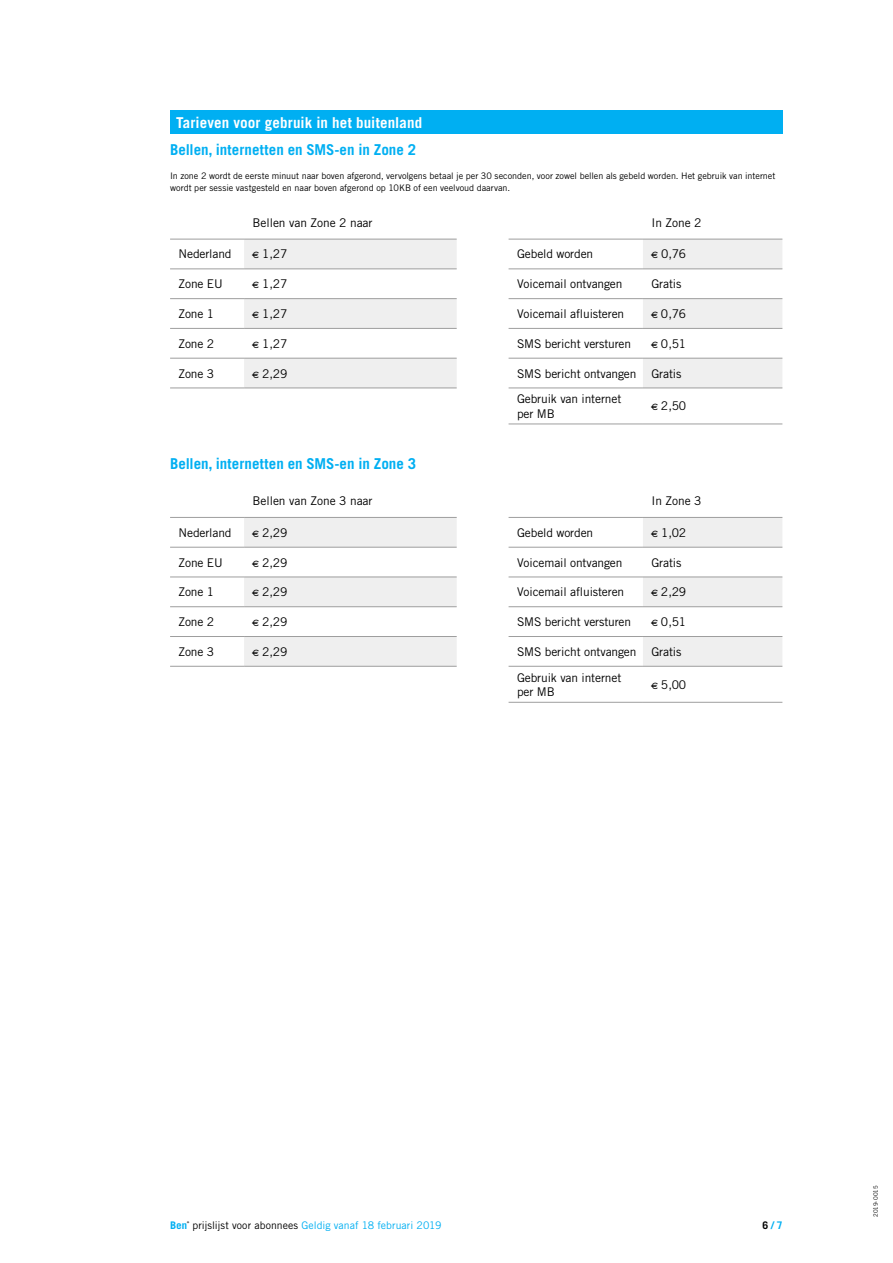
<style>
.page{position:relative;width:893px;height:1263px;background:#fff}
.page>*{position:absolute;margin:0;border:0;box-sizing:border-box;transform-origin:0 0}
.t1{font:700 15px "Ben 2010";color:#00aff2}
.t2{font:700 15px "Ben 2010";letter-spacing:.01em;color:#fff}
.t3{font:12px/25.8px "Ben 2010";letter-spacing:-.01em;color:#000}
.t4{font:10.5px "Ben 2010";letter-spacing:.005em;color:#00aff2}
.t5{font:700 10.5px "Ben 2010";color:#00aff2}
.t6{font:9px/12px "Ben 2010";color:#000}
.t7{font:6px "Ben 2010";letter-spacing:-.03em;color:#000}
.s1{color:#000}
</style>
<div class="page">
<div style="left:170px;top:111px;width:612px;height:23px;background:#00aff2"></div>
<svg style="left:170px;top:238px;width:612px;height:186px"></svg>
<svg style="left:244px;top:239px;width:538px;height:149px"></svg>
<hr style="left:170px;top:239px;width:74px;height:1px;background:#9e9e9e">
<hr style="left:244px;top:239px;width:213px;height:1px;background:#9e9e9e">
<hr style="left:509px;top:239px;width:134px;height:1px;background:#9e9e9e">
<hr style="left:643px;top:239px;width:139px;height:1px;background:#9e9e9e">
<hr style="left:170px;top:269px;width:74px;height:1px;background:#9e9e9e">
<hr style="left:170px;top:298px;width:74px;height:1px;background:#9e9e9e">
<hr style="left:170px;top:328px;width:74px;height:1px;background:#9e9e9e">
<hr style="left:170px;top:358px;width:74px;height:1px;background:#9e9e9e">
<hr style="left:170px;top:388px;width:74px;height:1px;background:#9e9e9e">
<hr style="left:244px;top:269px;width:213px;height:1px;background:#9e9e9e">
<hr style="left:244px;top:298px;width:213px;height:1px;background:#9e9e9e">
<hr style="left:244px;top:328px;width:213px;height:1px;background:#9e9e9e">
<hr style="left:244px;top:358px;width:213px;height:1px;background:#9e9e9e">
<hr style="left:244px;top:388px;width:213px;height:1px;background:#9e9e9e">
<hr style="left:509px;top:269px;width:134px;height:1px;background:#9e9e9e">
<hr style="left:509px;top:298px;width:134px;height:1px;background:#9e9e9e">
<hr style="left:509px;top:328px;width:134px;height:1px;background:#9e9e9e">
<hr style="left:509px;top:358px;width:134px;height:1px;background:#9e9e9e">
<hr style="left:509px;top:388px;width:134px;height:1px;background:#9e9e9e">
<hr style="left:509px;top:424px;width:134px;height:1px;background:#9e9e9e">
<hr style="left:643px;top:269px;width:139px;height:1px;background:#9e9e9e">
<hr style="left:643px;top:298px;width:139px;height:1px;background:#9e9e9e">
<hr style="left:643px;top:328px;width:139px;height:1px;background:#9e9e9e">
<hr style="left:643px;top:358px;width:139px;height:1px;background:#9e9e9e">
<hr style="left:643px;top:388px;width:139px;height:1px;background:#9e9e9e">
<hr style="left:643px;top:424px;width:139px;height:1px;background:#9e9e9e">
<svg style="left:170px;top:546px;width:612px;height:156px"></svg>
<svg style="left:244px;top:517px;width:538px;height:149px"></svg>
<hr style="left:170px;top:517px;width:74px;height:1px;background:#9e9e9e">
<hr style="left:244px;top:517px;width:213px;height:1px;background:#9e9e9e">
<hr style="left:509px;top:517px;width:134px;height:1px;background:#9e9e9e">
<hr style="left:643px;top:517px;width:139px;height:1px;background:#9e9e9e">
<hr style="left:170px;top:547px;width:74px;height:1px;background:#9e9e9e">
<hr style="left:170px;top:577px;width:74px;height:1px;background:#9e9e9e">
<hr style="left:170px;top:606px;width:74px;height:1px;background:#9e9e9e">
<hr style="left:170px;top:636px;width:74px;height:1px;background:#9e9e9e">
<hr style="left:170px;top:666px;width:74px;height:1px;background:#9e9e9e">
<hr style="left:244px;top:547px;width:213px;height:1px;background:#9e9e9e">
<hr style="left:244px;top:577px;width:213px;height:1px;background:#9e9e9e">
<hr style="left:244px;top:606px;width:213px;height:1px;background:#9e9e9e">
<hr style="left:244px;top:636px;width:213px;height:1px;background:#9e9e9e">
<hr style="left:244px;top:666px;width:213px;height:1px;background:#9e9e9e">
<hr style="left:509px;top:547px;width:134px;height:1px;background:#9e9e9e">
<hr style="left:509px;top:577px;width:134px;height:1px;background:#9e9e9e">
<hr style="left:509px;top:606px;width:134px;height:1px;background:#9e9e9e">
<hr style="left:509px;top:636px;width:134px;height:1px;background:#9e9e9e">
<hr style="left:509px;top:666px;width:134px;height:1px;background:#9e9e9e">
<hr style="left:509px;top:702px;width:134px;height:1px;background:#9e9e9e">
<hr style="left:643px;top:547px;width:139px;height:1px;background:#9e9e9e">
<hr style="left:643px;top:577px;width:139px;height:1px;background:#9e9e9e">
<hr style="left:643px;top:606px;width:139px;height:1px;background:#9e9e9e">
<hr style="left:643px;top:636px;width:139px;height:1px;background:#9e9e9e">
<hr style="left:643px;top:666px;width:139px;height:1px;background:#9e9e9e">
<hr style="left:643px;top:702px;width:139px;height:1px;background:#9e9e9e">
<p class="t2" style="left:176px;top:113px;width:248px">Tarieven voor gebruik in het buitenland</p>
<p class="t1" style="left:170px;top:140px;width:247px">Bellen, internetten en SMS-en in Zone 2</p>
<p class="t6" style="left:170px;top:169px;width:607px">In zone 2 wordt de eerste minuut naar boven afgerond, vervolgens betaal je per 30 seconden, voor zowel bellen als gebeld worden. Het gebruik van internet wordt per sessie vastgesteld en naar boven afgerond op 10KB of een veelvoud daarvan.</p>
<p class="t3" style="left:253px;top:209px;width:121px">Bellen van Zone 2 naar</p>
<p class="t3" style="left:651px;top:209px;width:52px">In Zone 2</p>
<p class="t3" style="left:179px;top:241px;width:55px">Nederland</p>
<p class="t3" style="left:253px;top:241px;width:36px">€ 1,27</p>
<p class="t3" style="left:517px;top:241px;width:78px">Gebeld worden</p>
<p class="t3" style="left:651px;top:241px;width:36px">€ 0,76</p>
<p class="t3" style="left:179px;top:271px;width:46px">Zone EU</p>
<p class="t3" style="left:253px;top:271px;width:36px">€ 1,27</p>
<p class="t3" style="left:517px;top:271px;width:107px">Voicemail ontvangen</p>
<p class="t3" style="left:651px;top:271px;width:32px">Gratis</p>
<p class="t3" style="left:179px;top:301px;width:37px">Zone 1</p>
<p class="t3" style="left:253px;top:301px;width:36px">€ 1,27</p>
<p class="t3" style="left:517px;top:301px;width:109px">Voicemail afluisteren</p>
<p class="t3" style="left:651px;top:301px;width:36px">€ 0,76</p>
<p class="t3" style="left:179px;top:330px;width:37px">Zone 2</p>
<p class="t3" style="left:253px;top:330px;width:36px">€ 1,27</p>
<p class="t3" style="left:517px;top:330px;width:116px">SMS bericht versturen</p>
<p class="t3" style="left:651px;top:330px;width:36px">€ 0,51</p>
<p class="t3" style="left:179px;top:360px;width:37px">Zone 3</p>
<p class="t3" style="left:253px;top:360px;width:36px">€ 2,29</p>
<p class="t3" style="left:517px;top:360px;width:166px">SMS bericht ontvangen Gratis<br>Gebruik van internet</p>
<p class="t3" style="left:517px;top:400px;width:39px">per MB</p>
<p class="t3" style="left:651px;top:393px;width:36px">€ 2,50</p>
<p class="t1" style="left:170px;top:455px;width:247px">Bellen, internetten en SMS-en in Zone 3</p>
<p class="t3" style="left:253px;top:488px;width:121px">Bellen van Zone 3 naar</p>
<p class="t3" style="left:651px;top:488px;width:52px">In Zone 3</p>
<p class="t3" style="left:179px;top:519px;width:55px">Nederland</p>
<p class="t3" style="left:253px;top:519px;width:36px">€ 2,29</p>
<p class="t3" style="left:517px;top:519px;width:78px">Gebeld worden</p>
<p class="t3" style="left:651px;top:519px;width:36px">€ 1,02</p>
<p class="t3" style="left:179px;top:549px;width:46px">Zone EU</p>
<p class="t3" style="left:253px;top:549px;width:36px">€ 2,29</p>
<p class="t3" style="left:517px;top:549px;width:107px">Voicemail ontvangen</p>
<p class="t3" style="left:651px;top:549px;width:32px">Gratis</p>
<p class="t3" style="left:179px;top:579px;width:37px">Zone 1</p>
<p class="t3" style="left:253px;top:579px;width:36px">€ 2,29</p>
<p class="t3" style="left:517px;top:579px;width:109px">Voicemail afluisteren</p>
<p class="t3" style="left:651px;top:579px;width:36px">€ 2,29</p>
<p class="t3" style="left:179px;top:609px;width:37px">Zone 2</p>
<p class="t3" style="left:253px;top:609px;width:36px">€ 2,29</p>
<p class="t3" style="left:517px;top:609px;width:116px">SMS bericht versturen</p>
<p class="t3" style="left:651px;top:609px;width:36px">€ 0,51</p>
<p class="t3" style="left:179px;top:638px;width:37px">Zone 3</p>
<p class="t3" style="left:253px;top:638px;width:36px">€ 2,29</p>
<p class="t3" style="left:517px;top:638px;width:166px">SMS bericht ontvangen Gratis<br>Gebruik van internet</p>
<p class="t3" style="left:517px;top:678px;width:39px">per MB</p>
<p class="t3" style="left:651px;top:671px;width:36px">€ 5,00</p>
<p class="t4" style="left:170px;top:1219px;width:273px">∫<span class="s1">® prijslijst voor abonnees</span> Geldig vanaf 18 februari 2019</p>
<p class="t5" style="left:762px;top:1219px;width:22px"><span class="s1">6</span> / 7</p>
<p class="t7" style="left:872px;top:1217px;width:33px;rotate:-90deg">2019-0015</p>
</div>
